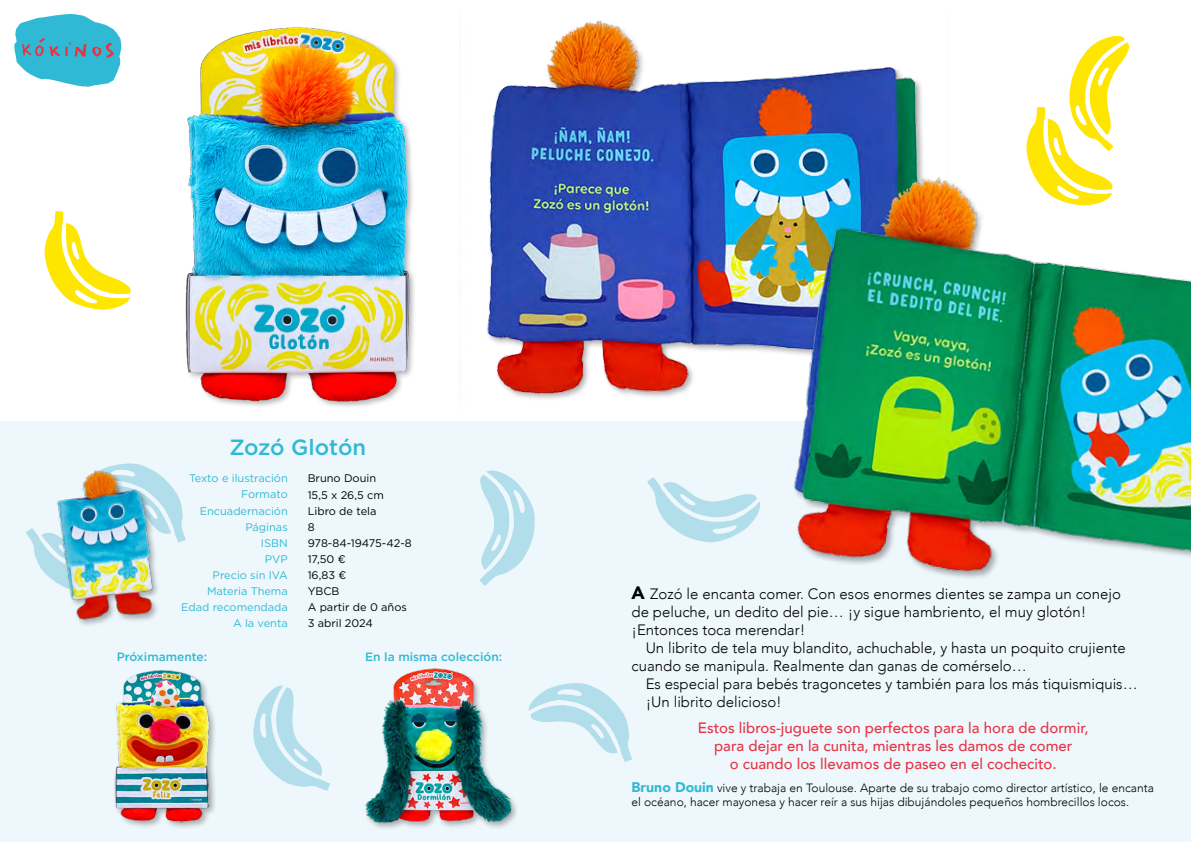
<style>
.page{position:relative;width:1191px;height:842px;background:#fff}
.page>*{position:absolute;margin:0;border:0;box-sizing:border-box;transform-origin:0 0}
.t1{font:500 22px "Gotham";letter-spacing:-.01em;color:#30b9d4}
.t2{font:300 15px/18px "Avenir";color:#000}
.t3{font:500 15px/18px "Avenir";color:#e73443;text-align:center}
.t4{font:300 12px/14px "Avenir";color:#000}
.t5{font:500 12px "Gotham";color:#30b9d4}
.t6{font:11px/16px "Gotham";color:#30b9d4;text-align:right}
.t7{font:11px/16px "Gotham";color:#000}
.s1{font-weight:900;font-size:18px}
.s2{font-weight:900;font-size:14px;color:#30b9d4}
</style>
<div class="page">
<div style="left:0;top:421px;width:1191px;height:421px;background:#eef7fb"></div>
<svg style="left:14px;top:14px;width:74px;height:73px"></svg>
<img style="left:114px;top:670px;width:101px;height:158px">
<img style="left:365px;top:668px;width:152px;height:160px">
<img style="left:88px;top:18px;width:327px;height:389px">
<img style="left:459px;top:10px;width:463px;height:389px">
<svg style="left:1037px;top:36px;width:92px;height:71px"></svg>
<svg style="left:479px;top:470px;width:56px;height:116px"></svg>
<svg style="left:647px;top:477px;width:104px;height:65px"></svg>
<svg style="left:528px;top:683px;width:104px;height:79px"></svg>
<svg style="left:253px;top:685px;width:77px;height:106px"></svg>
<svg style="left:45px;top:211px;width:86px;height:99px"></svg>
<img style="left:26px;top:463px;width:160px;height:162px">
<img style="left:751px;top:107px;width:440px;height:471px">
<h1 class="t1" style="left:229px;top:433px;width:138px">Zozó Glotón</h1>
<p class="t6" style="left:181px;top:470px;width:108px">Texto e ilustración<br>Formato<br>Encuadernación<br>Páginas<br>ISBN<br>PVP<br>Precio sin IVA<br>Materia Thema<br>Edad recomendada<br>A la venta</p>
<p class="t7" style="left:308px;top:470px;width:106px">Bruno Douin<br>15,5 x 26,5 cm<br>Libro de tela<br>8<br>978-84-19475-42-8<br>17,50 €<br>16,83 €<br>YBCB<br>A partir de 0 años<br>3 abril 2024</p>
<p class="t5" style="left:117px;top:648px;width:92px">Próximamente:</p>
<p class="t5" style="left:365px;top:648px;width:138px">En la misma colección:</p>
<p class="t2" style="left:631px;top:585px;width:491px"><span class="s1">A</span> Zozó le encanta comer. Con esos enormes dientes se zampa un conejo de peluche, un dedito del pie… ¡y sigue hambriento, el muy glotón! ¡Entonces toca merendar!</p>
<p class="t2" style="left:631px;top:639px;width:496px;text-indent:14px">Un librito de tela muy blandito, achuchable, y hasta un poquito crujiente cuando se manipula. Realmente dan ganas de comérselo…</p>
<p class="t2" style="left:645px;top:675px;width:493px">Es especial para bebés tragoncetes y también para los más tiquismiquis… ¡Un librito delicioso!</p>
<p class="t3" style="left:698px;top:718px;width:392px">Estos libros-juguete son perfectos para la hora de dormir, para dejar en la cunita, mientras les damos de comer<br>o cuando los llevamos de paseo en el cochecito.</p>
<p class="t4" style="left:631px;top:781px;width:524px"><span class="s2">Bruno Douin</span> vive y trabaja en Toulouse. Aparte de su trabajo como director artístico, le encanta el océano, hacer mayonesa y hacer reír a sus hijas dibujándoles pequeños hombrecillos locos.</p>
</div>
